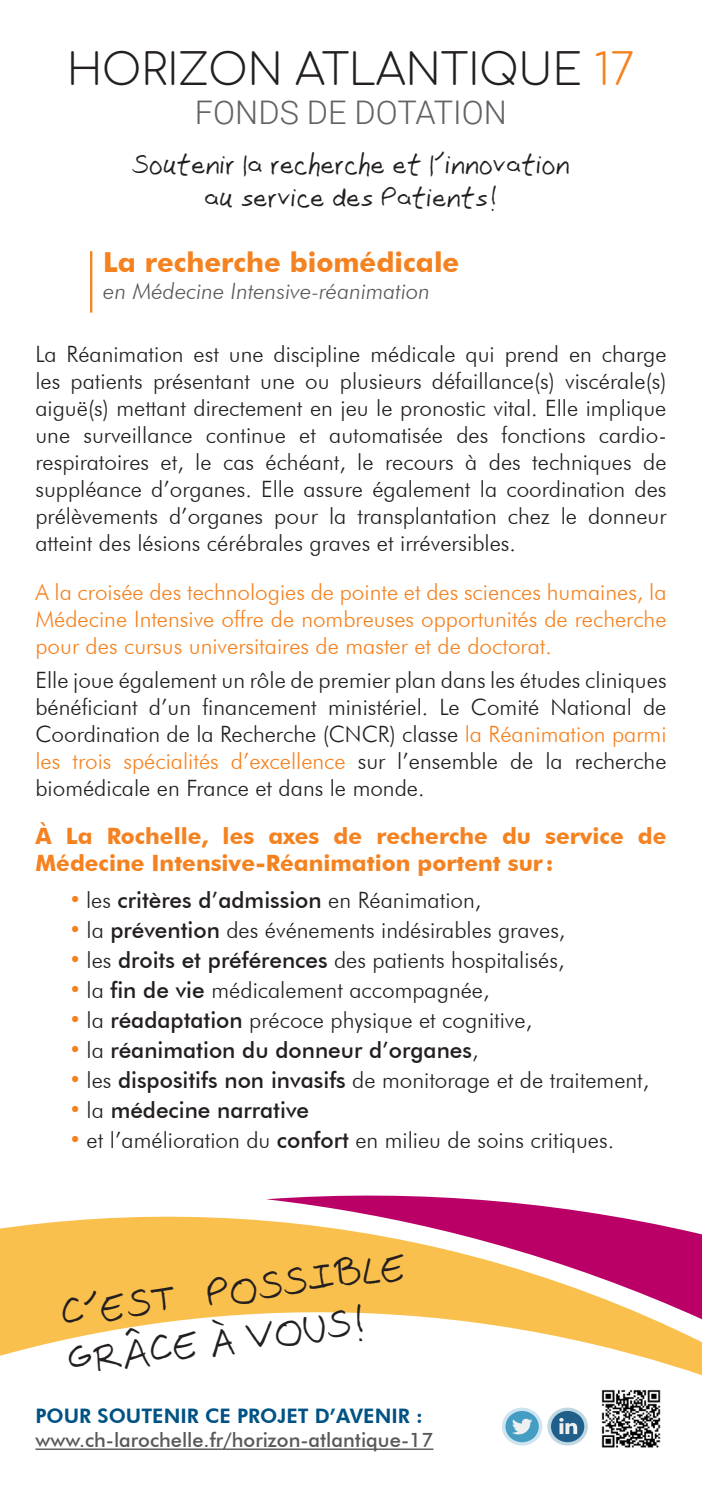
<style>
.page{position:relative;width:702px;height:1489px;background:#fff}
.page>*{position:absolute;margin:0;border:0;box-sizing:border-box;transform-origin:0 0}
.t1{font:300 42.5px "Comfortaa";color:#231f20}
.Style_de_paragraphe{font:40px/48.2px "Jon Sans";color:#231f20}
.t2{font:300 32.5px "Roboto";color:#606265}
.t3{font:27.5px "Jon Sans";color:#231f20}
.t4{font:700 27.5px "Futura BT";color:#f58220}
.t5{font:300 22.5px/27px "Futura BT";color:#231f20;text-align:justify}
.t6{font:300 22.5px/27px "Futura BT";color:#f58220;text-align:justify}
.t7{font:500 22.5px "Futura BT";color:#231f20}
.t8{font:700 22.5px/27px "Futura BT";color:#f58220}
.t9{font:italic 300 22.5px "Futura BT";color:#57585a}
.t10{font:500 20px "Futura BT";color:#57585a}
.t11{font:800 20px "Futura BT";color:#005285}
.s1{color:#f58220}
.s2{font-family:"Arial";font-weight:400;font-size:25px;color:#f58220}
.s3{font-weight:300}
.s4{font-weight:500}
</style>
<div class="page">
<hr style="left:90px;top:251px;width:2px;height:61px;background:#f58220">
<svg style="left:0;top:1216px;width:266px;height:234px"></svg>
<svg style="left:266px;top:1195px;width:436px;height:255px"></svg>
<img style="left:595px;top:1383px;width:71px;height:67px">
<hr style="left:35px;top:1448px;width:398px;height:1px;background:#57585a">
<svg style="left:502px;top:1407px;width:40px;height:38px"></svg>
<div style="left:505px;top:1410px;width:33px;height:31px;background:#459dc3;border-radius:50%"></div>
<svg style="left:512px;top:1418px;width:20px;height:16px"></svg>
<svg style="left:547px;top:1407px;width:41px;height:38px"></svg>
<div style="left:551px;top:1410px;width:33px;height:31px;background:#205f8a;border-radius:50%"></div>
<svg style="left:559px;top:1418px;width:18px;height:15px"></svg>
<p class="t1" style="left:67px;top:31px;width:569px">HORIZON ATLANTIQUE <span class="s1">17</span></p>
<p class="t2" style="left:195px;top:89px;width:313px">FONDS DE DOTATION</p>
<p class="t3" style="left:132px;top:145px;width:439px">Soutenir la recherche et l’innovation</p>
<p class="t3" style="left:204px;top:178px;width:294px">au service des Patients !</p>
<p class="t4" style="left:103px;top:245px;width:357px">La recherche biomédicale</p>
<p class="t9" style="left:103px;top:277px;width:328px">en Médecine Intensive-réanimation</p>
<p class="t5" style="left:35px;top:340px;width:632px">La Réanimation est une discipline médicale qui prend en charge les patients présentant une ou plusieurs défaillance(s) viscérale(s) aiguë(s) mettant directement en jeu le pronostic vital. Elle implique une surveillance continue et automatisée des fonctions cardio&shy;respiratoires et, le cas échéant, le recours à des techniques de suppléance d’organes. Elle assure également la coordination des prélèvements d’organes pour la transplantation chez le donneur atteint des lésions cérébrales graves et irréversibles.</p>
<p class="t6" style="left:35px;top:578px;width:632px">A la croisée des technologies de pointe et des sciences humaines, la Médecine Intensive offre de nombreuses opportunités de recherche pour des cursus universitaires de master et de doctorat.</p>
<p class="t5" style="left:35px;top:666px;width:632px">Elle joue également un rôle de premier plan dans les études cliniques bénéficiant d’un financement ministériel. Le Comité National de Coordination de la Recherche (CNCR) classe <span class="s1">la Réanimation parmi les trois spécialités d’excellence</span> sur l’ensemble de la recherche biomédicale en France et dans le monde.</p>
<p class="t8" style="left:35px;top:822px;width:632px">À La Rochelle, les axes de recherche du service de<br>Médecine Intensive-Réanimation portent sur :</p>
<p class="t7" style="left:71px;top:886px;width:412px"><span class="s2">•</span> <span class="s3">les</span> critères d’admission <span class="s3">en Réanimation,</span></p>
<p class="t5" style="left:71px;top:916px;width:496px"><span class="s2">•</span> la <span class="s4">prévention</span> des événements indésirables graves,</p>
<p class="t5" style="left:71px;top:946px;width:495px"><span class="s2">•</span> les <span class="s4">droits et préférences</span> des patients hospitalisés,</p>
<p class="t5" style="left:71px;top:976px;width:420px"><span class="s2">•</span> la <span class="s4">fin de vie</span> médicalement accompagnée,</p>
<p class="t5" style="left:71px;top:1006px;width:463px"><span class="s2">•</span> la <span class="s4">réadaptation</span> précoce physique et cognitive,</p>
<p class="t7" style="left:71px;top:1036px;width:409px"><span class="s2">•</span> <span class="s3">la</span> réanimation du donneur d’organes<span class="s3">,</span></p>
<p class="t5" style="left:71px;top:1066px;width:580px"><span class="s2">•</span> les <span class="s4">dispositifs non invasifs</span> de monitorage et de traitement,</p>
<p class="t7" style="left:71px;top:1096px;width:240px"><span class="s2">•</span> <span class="s3">la</span> médecine narrative</p>
<p class="t5" style="left:71px;top:1126px;width:544px"><span class="s2">•</span> et l’amélioration du <span class="s4">confort</span> en milieu de soins critiques.</p>
<p class="Style_de_paragraphe" style="left:58px;top:1290px;width:350px;rotate:-8deg">C’EST POSSIBLE<br>GRÂCE À VOUS!</p>
<p class="t11" style="left:35px;top:1403px;width:389px">POUR SOUTENIR CE PROJET D’AVENIR :</p>
<p class="t10" style="left:35px;top:1427px;width:399px">www.ch-larochelle.fr/horizon-atlantique-17</p>
</div>
